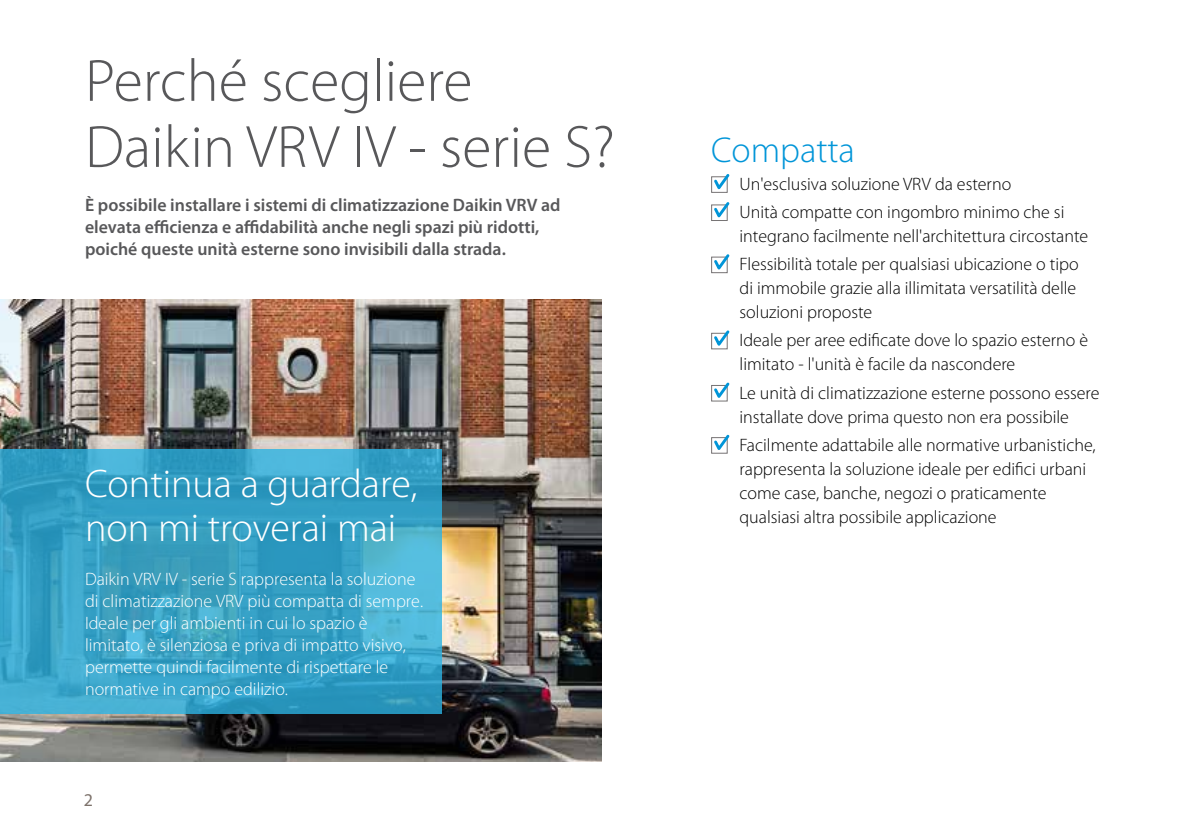
<style>
.page{position:relative;width:1191px;height:840px;background:#fff}
.page>*{position:absolute;margin:0;border:0;box-sizing:border-box;transform-origin:0 0}
.t1{font:300 60px/66px "Myriad Pro";color:#58585a}
.t2{font:300 40px/44px "Myriad Pro";color:#fff}
.t3{font:300 36px "Myriad Pro";color:#0095d8}
.t4{font:300 18px/24px "Myriad Pro";color:#000}
.t5{font:300 18px/22px "Myriad Pro";color:#fff}
.t6{font:600 18px/22px "Myriad Pro";color:#58585a}
.t7{font:18px "Myriad Pro";color:#7d726b}
</style>
<div class="page">
<img style="left:0;top:299px;width:601px;height:462px">
<svg style="left:711px;top:174px;width:19px;height:19px"></svg>
<svg style="left:711px;top:202px;width:19px;height:19px"></svg>
<svg style="left:711px;top:254px;width:19px;height:19px"></svg>
<svg style="left:711px;top:330px;width:19px;height:19px"></svg>
<svg style="left:711px;top:382px;width:19px;height:20px"></svg>
<svg style="left:711px;top:434px;width:19px;height:20px"></svg>
<svg style="left:0;top:448px;width:442px;height:264px;background:#38a1c5"></svg>
<h1 class="t1" style="left:85px;top:49px;width:531px">Perché scegliere<br>Daikin VRV IV - serie S?</h1>
<p class="t6" style="left:85px;top:193px;width:477px">È possibile installare i sistemi di climatizzazione Daikin VRV ad elevata efficienza e affidabilità anche negli spazi più ridotti, poiché queste unità esterne sono invisibili dalla strada.</p>
<h2 class="t2" style="left:85px;top:462px;width:334px">Continua a guardare, non mi troverai mai</h2>
<p class="t5" style="left:85px;top:568px;width:339px">Daikin VRV IV - serie S rappresenta la soluzione di climatizzazione VRV più compatta di sempre.<br>Ideale per gli ambienti in cui lo spazio è limitato, è silenziosa e priva di impatto visivo, permette quindi facilmente di rispettare le normative in campo edilizio.</p>
<p class="t7" style="left:84px;top:788px;width:11px">2</p>
<h3 class="t3" style="left:711px;top:130px;width:145px">Compatta</h3>
<p class="t4" style="left:739px;top:170px;width:326px;line-height:28.2px">Un'esclusiva soluzione VRV da esterno<br>Unità compatte con ingombro minimo che si</p>
<p class="t4" style="left:739px;top:222px;width:350px;line-height:28.2px">integrano facilmente nell'architettura circostante<br>Flessibilità totale per qualsiasi ubicazione o tipo</p>
<p class="t4" style="left:739px;top:276px;width:338px">di immobile grazie alla illimitata versatilità delle soluzioni proposte</p>
<p class="t4" style="left:739px;top:328px;width:350px">Ideale per aree edificate dove lo spazio esterno è limitato - l'unità è facile da nascondere</p>
<p class="t4" style="left:739px;top:381px;width:361px">Le unità di climatizzazione esterne possono essere installate dove prima questo non era possibile</p>
<p class="t4" style="left:739px;top:433px;width:358px">Facilmente adattabile alle normative urbanistiche, rappresenta la soluzione ideale per edifici urbani come case, banche, negozi o praticamente qualsiasi altra possibile applicazione</p>
</div>
